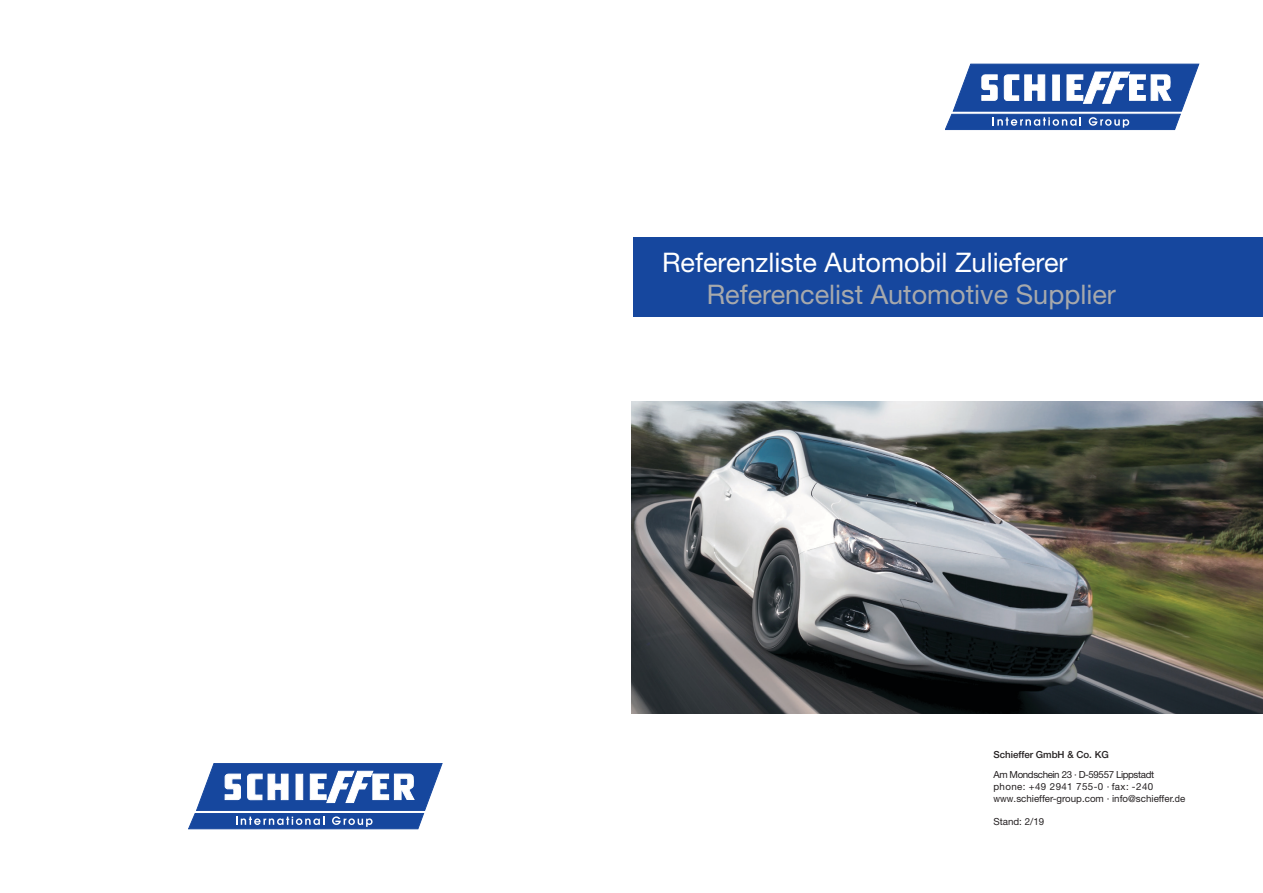
<style>
.page{position:relative;width:1263px;height:893px;background:#fff}
.page>*{position:absolute;margin:0;border:0;box-sizing:border-box;transform-origin:0 0}
.t1{font:27px "Helvetica Neue LT";color:#fff}
.t2{font:27px "Helvetica Neue LT";color:#a7a9ac}
.t3{font:9.75px/11.7px "Helvetica Neue LT";color:#231f20}
.t4{font:500 9.75px "Helvetica Neue LT";color:#231f20}
</style>
<div class="page">
<img style="left:631px;top:402px;width:632px;height:312px">
<div style="left:633px;top:237px;width:630px;height:80px;background:#16479e"></div>
<svg style="left:188px;top:763px;width:254px;height:66px"></svg>
<svg style="left:945px;top:64px;width:254px;height:66px"></svg>
<h1 class="t1" style="left:662px;top:246px;width:407px">Referenzliste Automobil Zulieferer</h1>
<h1 class="t2" style="left:707px;top:278px;width:411px">Referencelist Automotive Supplier</h1>
<p class="t4" style="left:993px;top:748px;width:117px">Schieffer GmbH &amp; Co. KG</p>
<p class="t3" style="left:993px;top:769px;width:193px">Am Mondschein 23 · D-59557 Lippstadt phone: +49 2941 755-0 · fax: -240 www.schieffer-group.com · info@schieffer.de</p>
<p class="t3" style="left:993px;top:816px;width:52px">Stand: 2/19</p>
</div>
